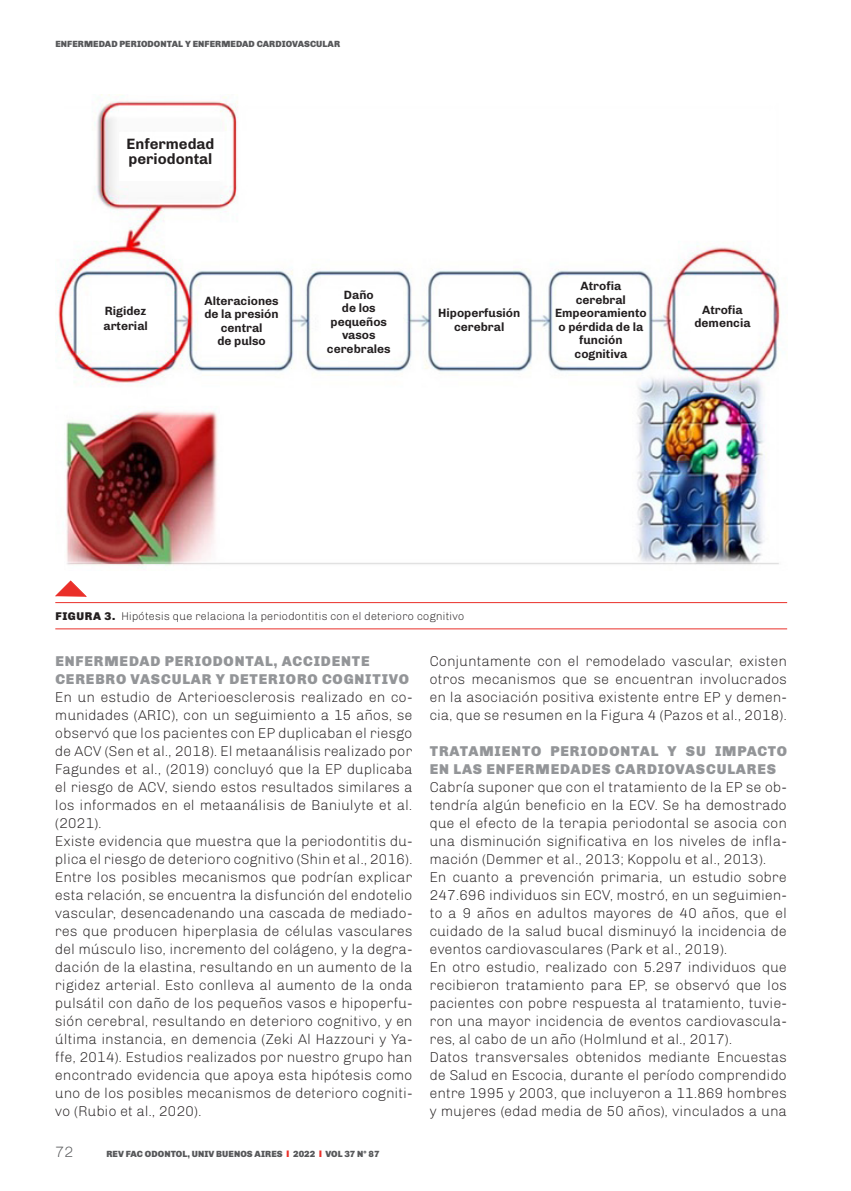
<style>
.page{position:relative;width:851px;height:1191px;background:#fff}
.page>*{position:absolute;margin:0;border:0;box-sizing:border-box;transform-origin:0 0}
.t1{font:700 15px "Chivo";color:#231f20}
.t2{font:300 15px "Chivo";color:#57585a}
.Texto_cuerpo{font:300 14.25px/18px "Chivo";color:#231f20;text-align:justify}
.Texto_cuerpo-2{font:900 14.25px/18px "Chivo";letter-spacing:.06em;color:#939598}
.t3{font:700 12px/13.5px "Chivo";color:#231f20;text-align:center}
.Texto_cuerpo-3{font:300 11.25px "Chivo";color:#231f20}
.t4{font:900 9px "Chivo";letter-spacing:.01em;color:#57585a}
.s1{font-weight:900}
.s2{font-family:"Arial";color:#ea2f29}
</style>
<div class="page">
<img style="left:55px;top:94px;width:726px;height:474px">
<hr style="left:55px;top:602px;width:732px;height:1px;background:#ea2f29">
<hr style="left:55px;top:628px;width:732px;height:1px;background:#ea2f29">
<svg style="left:55px;top:580px;width:32px;height:17px"></svg>
<p class="t4" style="left:55px;top:39px;width:286px">ENFERMEDAD PERIODONTAL Y ENFERMEDAD CARDIOVASCULAR</p>
<p class="t1" style="left:126px;top:135px;width:90px">Enfermedad</p>
<p class="t1" style="left:128px;top:150px;width:85px">periodontal</p>
<p class="t3" style="left:105px;top:304px;width:43px">Rigidez</p>
<p class="t3" style="left:104px;top:319px;width:46px">arterial</p>
<p class="t3" style="left:204px;top:294px;width:76px">Alteraciones</p>
<p class="t3" style="left:204px;top:308px;width:76px">de la presión</p>
<p class="t3" style="left:221px;top:321px;width:43px">central</p>
<p class="t3" style="left:217px;top:335px;width:50px">de pulso</p>
<p class="t3" style="left:344px;top:288px;width:31px">Daño</p>
<p class="t3" style="left:342px;top:301px;width:35px">de los</p>
<p class="t3" style="left:330px;top:315px;width:58px">pequeños</p>
<p class="t3" style="left:342px;top:328px;width:35px">vasos</p>
<p class="t3" style="left:327px;top:342px;width:65px">cerebrales</p>
<p class="t3" style="left:438px;top:307px;width:83px">Hipoperfusión</p>
<p class="t3" style="left:454px;top:320px;width:52px">cerebral</p>
<p class="t3" style="left:580px;top:279px;width:42px">Atrofia</p>
<p class="t3" style="left:575px;top:293px;width:52px">cerebral</p>
<p class="t3" style="left:555px;top:306px;width:93px">Empeoramiento</p>
<p class="t3" style="left:558px;top:320px;width:86px">o pérdida de la función</p>
<p class="t3" style="left:574px;top:347px;width:54px">cognitiva</p>
<p class="t3" style="left:702px;top:303px;width:42px">Atrofia</p>
<p class="t3" style="left:694px;top:316px;width:58px">demencia</p>
<p class="Texto_cuerpo-3" style="left:55px;top:609px;width:411px"><span class="s1">FIGURA 3.</span> Hipótesis que relaciona la periodontitis con el deterioro cognitivo</p>
<p class="Texto_cuerpo-2" style="left:55px;top:652px;width:316px">ENFERMEDAD PERIODONTAL, ACCIDENTE</p>
<p class="Texto_cuerpo-2" style="left:55px;top:670px;width:355px">CEREBRO VASCULAR Y DETERIORO COGNITIVO</p>
<p class="Texto_cuerpo" style="left:55px;top:688px;width:359px">En un estudio de Arterioesclerosis realizado en co&shy;munidades (ARIC), con un seguimiento a 15 años, se observó que los pacientes con EP duplicaban el riesgo de ACV (Sen et al., 2018). El metaanálisis realizado por Fagundes et al., (2019) concluyó que la EP duplicaba el riesgo de ACV, siendo estos resultados similares a los informados en el metaanálisis de Baniulyte et al. (2021).</p>
<p class="Texto_cuerpo" style="left:55px;top:832px;width:359px">Existe evidencia que muestra que la periodontitis du&shy;plica el riesgo de deterioro cognitivo (Shin et al., 2016).<br>Entre los posibles mecanismos que podrían explicar esta relación, se encuentra la disfunción del endotelio vascular, desencadenando una cascada de mediado&shy;res que producen hiperplasia de células vasculares del músculo liso, incremento del colágeno, y la degra&shy;dación de la elastina, resultando en un aumento de la rigidez arterial. Esto conlleva al aumento de la onda pulsátil con daño de los pequeños vasos e hipoperfu&shy;sión cerebral, resultando en deterioro cognitivo, y en última instancia, en demencia (Zeki Al Hazzouri y Ya&shy;ffe, 2014). Estudios realizados por nuestro grupo han encontrado evidencia que apoya esta hipótesis como uno de los posibles mecanismos de deterioro cogniti&shy;vo (Rubio et al., 2020).</p>
<p class="t2" style="left:55px;top:1143px;width:20px">72</p>
<p class="t4" style="left:106px;top:1148px;width:274px">REV FAC ODONTOL, UNIV BUENOS AIRES <span class="s2">I</span> 2022 <span class="s2">I</span> VOL 37 N° 87</p>
<p class="Texto_cuerpo" style="left:429px;top:652px;width:359px">Conjuntamente con el remodelado vascular, existen otros mecanismos que se encuentran involucrados en la asociación positiva existente entre EP y demen&shy;cia, que se resumen en la Figura 4 (Pazos et al., 2018).</p>
<p class="Texto_cuerpo-2" style="left:430px;top:742px;width:359px">TRATAMIENTO PERIODONTAL Y SU IMPACTO<br>EN LAS ENFERMEDADES CARDIOVASCULARES</p>
<p class="Texto_cuerpo" style="left:429px;top:778px;width:359px">Cabría suponer que con el tratamiento de la EP se ob&shy;tendría algún beneficio en la ECV. Se ha demostrado que el efecto de la terapia periodontal se asocia con una disminución significativa en los niveles de infla&shy;mación (Demmer et al., 2013; Koppolu et al., 2013).</p>
<p class="Texto_cuerpo" style="left:429px;top:868px;width:359px">En cuanto a prevención primaria, un estudio sobre 247.696 individuos sin ECV, mostró, en un seguimien&shy;to a 9 años en adultos mayores de 40 años, que el cuidado de la salud bucal disminuyó la incidencia de eventos cardiovasculares (Park et al., 2019).</p>
<p class="Texto_cuerpo" style="left:429px;top:958px;width:359px">En otro estudio, realizado con 5.297 individuos que recibieron tratamiento para EP, se observó que los pacientes con pobre respuesta al tratamiento, tuvie&shy;ron una mayor incidencia de eventos cardiovascula&shy;res, al cabo de un año (Holmlund et al., 2017).</p>
<p class="Texto_cuerpo" style="left:429px;top:1048px;width:359px">Datos transversales obtenidos mediante Encuestas de Salud en Escocia, durante el período comprendido entre 1995 y 2003, que incluyeron a 11.869 hombres y mujeres (edad media de 50 años), vinculados a una</p>
</div>
